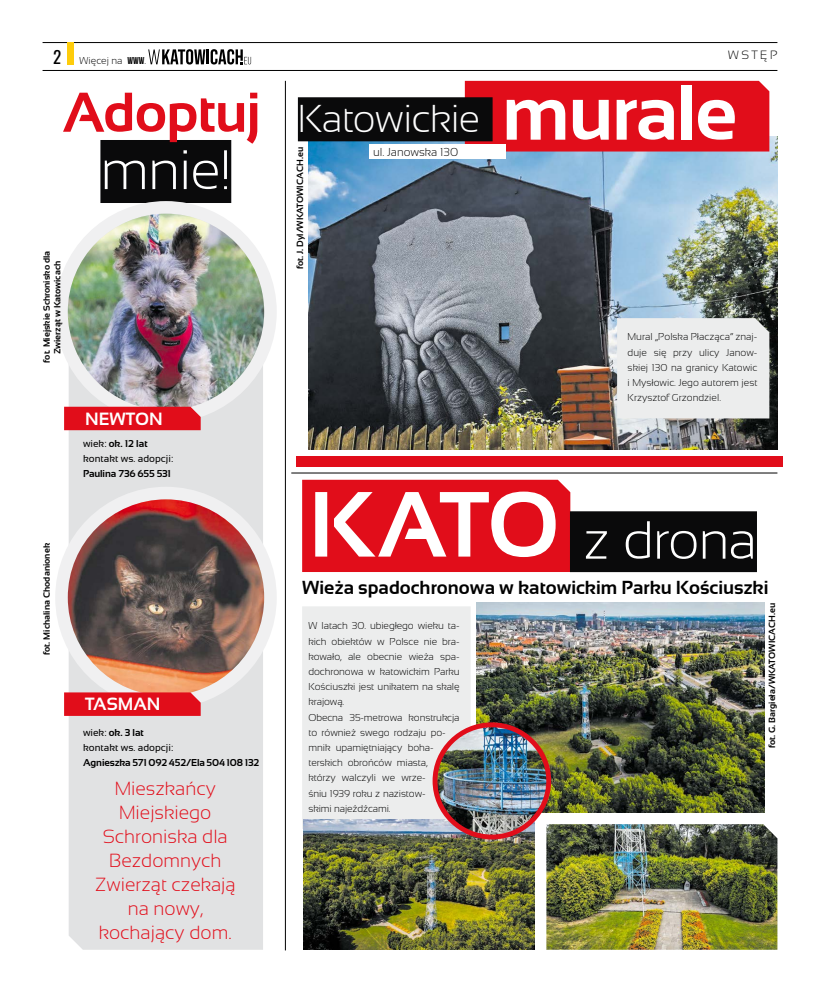
<style>
.page{position:relative;width:820px;height:993px;background:#fff}
.page>*{position:absolute;margin:0;border:0;box-sizing:border-box;transform-origin:0 0}
.t1{font:700 77.6px "Sansation";color:#fff}
.t2{font:700 55.9px "Sansation";color:#e10d1a}
.t3{font:300 55.5px "Sansation";color:#fff}
.t4{font:300 53.6px "Sansation";letter-spacing:-.02em;color:#fff}
.t5{font:300 38.8px "Sansation";letter-spacing:-.015em;color:#fff}
.t6{font:300 19px/24px "Sansation";color:#e10d1a;text-align:center}
.t7{font:700 18.8px "Sansation";color:#000}
.t8{font:700 17.7px "Sansation";color:#fff}
.t9{font:300 12px "Sansation";letter-spacing:.2em;color:#000}
.t10{font:300 11.5px "Sansation";color:#000}
.t11{font:300 10px/15.2px "Sansation";letter-spacing:-.01em;color:#000;text-align:justify}
.t12{font:10px/15.2px "Sansation";color:#000}
.t13{font:700 10px "Sansation";letter-spacing:-.01em;color:#000}
.t14{font:700 9px/10.8px "Sansation";color:#000;text-align:center}
.s1{font-family:"Oswald";font-weight:400;font-size:17px}
.s2{font-family:"Bebas Neue";font-weight:400}
.s3{font-weight:700}
.s4{font-weight:700;font-size:92.4px}
</style>
<div class="page">
<hr style="left:43px;top:42px;width:734px;height:1px;background:#000">
<svg style="left:148px;top:49px;width:103px;height:15px"></svg>
<hr style="left:43px;top:70px;width:734px;height:1px;background:#000">
<div style="left:67px;top:43px;width:6px;height:22px;background:#fecc0b"></div>
<img style="left:308px;top:136px;width:469px;height:313px">
<div style="left:617px;top:318px;width:152px;height:100px;background:#eceded"></div>
<div style="left:69px;top:366px;width:194px;height:583px;background:#e1e2e3"></div>
<div style="left:100px;top:140px;width:131px;height:63px;background:#0a0a0b"></div>
<div style="left:55px;top:201px;width:222px;height:221px;background:#f0f0f1;border-radius:50%"></div>
<img style="left:68px;top:213px;width:196px;height:197px;border-radius:98px">
<hr style="left:285px;top:81px;width:1px;height:869px;background:#000">
<hr style="left:291px;top:472px;width:486px;height:1px;background:#000">
<div style="left:296px;top:456px;width:486px;height:11px;background:#e10d1a"></div>
<div style="left:464px;top:81px;width:305px;height:70px;background:#e10d1a"></div>
<div style="left:368px;top:144px;width:137px;height:15px;background:#fff"></div>
<div style="left:298px;top:97px;width:194px;height:44px;background:#0a0a0b"></div>
<div style="left:64px;top:406px;width:137px;height:24px;background:#e10d1a"></div>
<div style="left:55px;top:486px;width:222px;height:222px;background:#f0f0f1;border-radius:50%"></div>
<img style="left:68px;top:499px;width:196px;height:196px;border-radius:98px">
<svg style="left:64px;top:692px;width:137px;height:23px"></svg>
<div style="left:302px;top:606px;width:168px;height:222px;background:#eceded"></div>
<img style="left:476px;top:602px;width:287px;height:210px">
<div style="left:302px;top:479px;width:268px;height:93px;background:#e10d1a"></div>
<div style="left:569px;top:511px;width:187px;height:61px;background:#0a0a0b"></div>
<img style="left:303px;top:819px;width:231px;height:130px">
<img style="left:546px;top:824px;width:231px;height:125px">
<img style="left:435px;top:724px;width:113px;height:112px">
<div style="left:432px;top:722px;width:119px;height:117px;border:5px solid #e10d1a;border-radius:50%"></div>
<p class="t11" style="left:53px;top:53px;width:94px"><span class="s1">2</span> Więcej na <span class="s2">WWW</span>.</p>
<h2 class="t2" style="left:62px;top:81px;width:200px">Adoptuj</h2>
<h3 class="t3" style="left:100px;top:139px;width:132px">mnie!</h3>
<p class="t14" style="left:41px;top:362px;width:113px;rotate:-90deg">fot. Miejskie Schronisko dla<br>Zwierząt w Katowicach</p>
<h3 class="t8" style="left:85px;top:408px;width:39px">Newto</h3>
<h3 class="t8" style="left:149px;top:408px;width:15px">n</h3>
<p class="t12" style="left:83px;top:435px;width:92px">wiek: <span class="s3">ok. 12 lat </span>kontakt ws. adopcji:</p>
<p class="t13" style="left:83px;top:468px;width:89px">Paulina 736 655 531</p>
<p class="t14" style="left:41px;top:654px;width:113px;rotate:-90deg">fot. Michalina Chodanionek</p>
<h3 class="t8" style="left:85px;top:694px;width:77px">Tasman</h3>
<p class="t12" style="left:83px;top:724px;width:92px">wiek: <span class="s3">ok. 3 lat </span>kontakt ws. adopcji:</p>
<p class="t13" style="left:83px;top:757px;width:178px">Agnieszka 571 092 452/Ela 504 108 132</p>
<h3 class="t6" style="left:95px;top:775px;width:142px">Mieszkańcy<br>Miejskiego<br>Schroniska dla<br>Bezdomnych<br>Zwierząt czekają na nowy, kochający dom.</h3>
<h3 class="t5" style="left:298px;top:96px;width:184px">Katowickie</h3>
<p class="t10" style="left:373px;top:145px;width:87px">ul. Janowska 130</p>
<p class="t14" style="left:294px;top:269px;width:124px;rotate:-90deg">fot. J. Dyl/WKATOWICACH.eu</p>
<p class="t9" style="left:727px;top:48px;width:49px">WSTĘp</p>
<h1 class="t1" style="left:502px;top:69px;width:237px">murale</h1>
<p class="t11" style="left:627px;top:329px;width:131px">Mural „Polska Płacząca” znaj&shy;duje się przy ulicy Janow&shy;skiej 130 na granicy Katowic i Mysłowic. Jego autorem jest Krzysztof Grzondziel.</p>
<h3 class="t4" style="left:308px;top:510px;width:450px"><span class="s4">KATO</span> z drona</h3>
<h3 class="t7" style="left:302px;top:576px;width:467px">Wieża spadochronowa w katowickim Parku Kościuszki</h3>
<p class="t11" style="left:308px;top:618px;width:153px;text-align:left">W latach 30. ubiegłego wieku ta&shy;kich obiektów w Polsce nie bra&shy;kowało, ale obecnie wieża spa&shy;dochronowa w katowickim Parku<br>Kościuszki jest unikatem na skalę krajową.<br>Obecna 35-metrowa konstrukcja to również swego rodzaju po&shy;mnik upamiętniający boha&shy;terskich obrońców miasta,<br>którzy walczyli we wrze-<br>śniu 1939 roku z nazistow-<br>skimi najeźdźcami.</p>
<p class="t14" style="left:766px;top:747px;width:147px;rotate:-90deg">fot. G. Bargieła/WKATOWICACH.eu</p>
</div>
